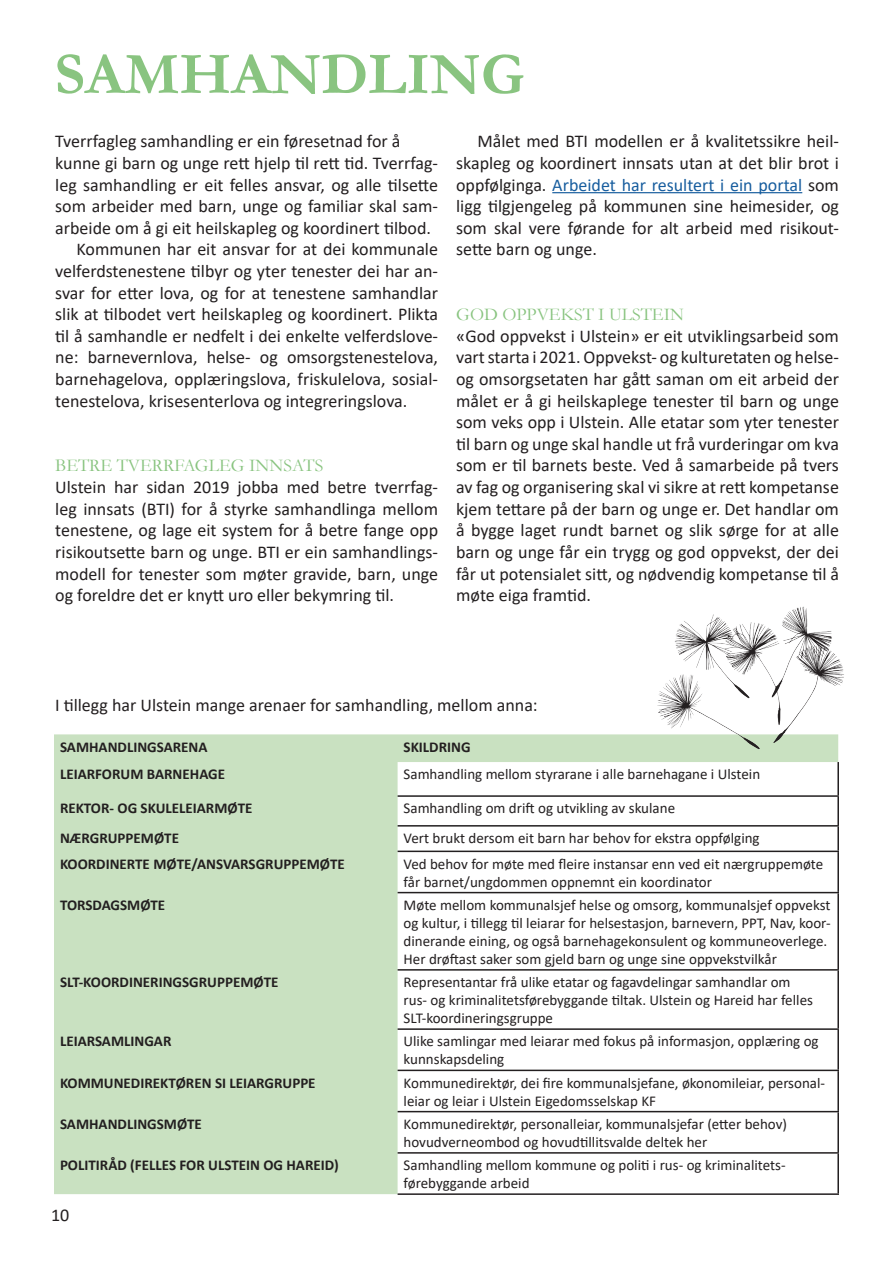
<style>
.page{position:relative;width:893px;height:1263px;background:#fff}
.page>*{position:absolute;margin:0;border:0;box-sizing:border-box;transform-origin:0 0}
.t1{font:700 60px "Garamond";color:#89c480}
.t2{font:18px/21.6px "Calibri";color:#231f20;text-align:justify}
.t3{font:18px "Garamond";color:#89c480}
.t4{font:15px/18px "Calibri";color:#231f20}
.t5{font:700 15px "Calibri";color:#231f20}
.s1{color:#175d9e}
</style>
<div class="page">
<hr style="left:552px;top:192px;width:250px;height:1px;background:#175d9e">
<svg style="left:54px;top:734px;width:784px;height:460px"></svg>
<hr style="left:837px;top:762px;width:2px;height:33px;background:#231f20">
<hr style="left:398px;top:795px;width:441px;height:2px;background:#231f20">
<hr style="left:837px;top:797px;width:2px;height:28px;background:#231f20">
<hr style="left:398px;top:825px;width:441px;height:1px;background:#231f20">
<hr style="left:837px;top:826px;width:2px;height:24px;background:#231f20">
<hr style="left:398px;top:850px;width:441px;height:2px;background:#231f20">
<hr style="left:837px;top:852px;width:2px;height:40px;background:#231f20">
<hr style="left:398px;top:892px;width:441px;height:1px;background:#231f20">
<hr style="left:837px;top:893px;width:2px;height:76px;background:#231f20">
<hr style="left:398px;top:969px;width:441px;height:1px;background:#231f20">
<hr style="left:837px;top:970px;width:2px;height:58px;background:#231f20">
<hr style="left:398px;top:1028px;width:441px;height:2px;background:#231f20">
<hr style="left:837px;top:1030px;width:2px;height:39px;background:#231f20">
<hr style="left:398px;top:1069px;width:441px;height:2px;background:#231f20">
<hr style="left:837px;top:1071px;width:2px;height:40px;background:#231f20">
<hr style="left:398px;top:1111px;width:441px;height:1px;background:#231f20">
<hr style="left:837px;top:1112px;width:2px;height:40px;background:#231f20">
<hr style="left:398px;top:1152px;width:441px;height:1px;background:#231f20">
<hr style="left:837px;top:1153px;width:2px;height:40px;background:#231f20">
<hr style="left:398px;top:1193px;width:441px;height:2px;background:#231f20">
<img style="left:658px;top:606px;width:186px;height:146px">
<p class="t1" style="left:54px;top:33px;width:471px">SAMHANDLING</p>
<p class="t2" style="left:55px;top:130px;width:347px">Tverrfagleg samhandling er ein føresetnad for å</p>
<p class="t2" style="left:55px;top:152px;width:384px">kunne gi barn og unge rett hjelp til rett tid. Tverrfag&shy;leg samhandling er eit felles ansvar, og alle tilsette som arbeider med barn, unge og familiar skal sam&shy;arbeide om å gi eit heilskapleg og koordinert tilbod.</p>
<p class="t2" style="left:55px;top:238px;width:384px;text-indent:21px">Kommunen har eit ansvar for at dei kommunale velferdstenestene tilbyr og yter tenester dei har an&shy;svar for etter lova, og for at tenestene samhandlar slik at tilbodet vert heilskapleg og koordinert. Plikta til å samhandle er nedfelt i dei enkelte velferdslove&shy;ne: barnevernlova, helse- og omsorgstenestelova, barnehagelova, opplæringslova, friskulelova, sosial&shy;tenestelova, krisesenterlova og integreringslova.</p>
<p class="t3" style="left:55px;top:454px;width:270px">BETRE TVERRFAGLEG INNSATS</p>
<p class="t2" style="left:55px;top:476px;width:384px">Ulstein har sidan 2019 jobba med betre tverrfag&shy;leg innsats (BTI) for å styrke samhandlinga mellom tenestene, og lage eit system for å betre fange opp risikoutsette barn og unge. BTI er ein samhandlings&shy;modell for tenester som møter gravide, barn, unge og foreldre det er knytt uro eller bekymring til.</p>
<p class="t2" style="left:456px;top:130px;width:384px;text-indent:21px">Målet med BTI modellen er å kvalitetssikre heil&shy;skapleg og koordinert innsats utan at det blir brot i oppfølginga. <span class="s1">Arbeidet har resultert i ein portal</span> som ligg tilgjengeleg på kommunen sine heimesider, og som skal vere førande for alt arbeid med risikout&shy;sette barn og unge.</p>
<p class="t3" style="left:456px;top:302px;width:229px">GOD OPPVEKST I ULSTEIN</p>
<p class="t2" style="left:456px;top:325px;width:384px">«God oppvekst i Ulstein» er eit utviklingsarbeid som vart starta i 2021. Oppvekst- og kulturetaten og helse&shy;og omsorgsetaten har gått saman om eit arbeid der målet er å gi heilskaplege tenester til barn og unge som veks opp i Ulstein. Alle etatar som yter tenester til barn og unge skal handle ut frå vurderingar om kva som er til barnets beste. Ved å samarbeide på tvers av fag og organisering skal vi sikre at rett kompetanse kjem tettare på der barn og unge er. Det handlar om å bygge laget rundt barnet og slik sørge for at alle barn og unge får ein trygg og god oppvekst, der dei får ut potensialet sitt, og nødvendig kompetanse til å møte eiga framtid.</p>
<p class="t2" style="left:55px;top:694px;width:484px">I tillegg har Ulstein mange arenaer for samhandling, mellom anna:</p>
<p class="t5" style="left:60px;top:736px;width:149px">SAMHANDLINGSARENA</p>
<p class="t5" style="left:404px;top:736px;width:68px">SKILDRING</p>
<p class="t5" style="left:60px;top:764px;width:167px">LEIARFORUM BARNEHAGE</p>
<p class="t4" style="left:404px;top:765px;width:358px">Samhandling mellom styrarane i alle barnehagane i Ulstein</p>
<p class="t5" style="left:60px;top:798px;width:194px">REKTOR- OG SKULELEIARMØTE</p>
<p class="t4" style="left:404px;top:799px;width:273px">Samhandling om drift og utvikling av skulane</p>
<p class="t5" style="left:60px;top:827px;width:120px">NÆRGRUPPEMØTE</p>
<p class="t4" style="left:404px;top:829px;width:358px">Vert brukt dersom eit barn har behov for ekstra oppfølging</p>
<p class="t5" style="left:60px;top:853px;width:286px">KOORDINERTE MØTE/ANSVARSGRUPPEMØTE</p>
<p class="t4" style="left:404px;top:854px;width:421px">Ved behov for møte med fleire instansar enn ved eit nærgruppemøte får barnet/ungdommen oppnemnt ein koordinator</p>
<p class="t5" style="left:60px;top:894px;width:107px">TORSDAGSMØTE</p>
<p class="t4" style="left:404px;top:895px;width:429px">Møte mellom kommunalsjef helse og omsorg, kommunalsjef oppvekst og kultur, i tillegg til leiarar for helsestasjon, barnevern, PPT, Nav, koor&shy;dinerande eining, og også barnehagekonsulent og kommuneoverlege.<br>Her drøftast saker som gjeld barn og unge sine oppvekstvilkår</p>
<p class="t5" style="left:60px;top:971px;width:220px">SLT-KOORDINERINGSGRUPPEMØTE</p>
<p class="t4" style="left:404px;top:973px;width:411px">Representantar frå ulike etatar og fagavdelingar samhandlar om rus- og kriminalitetsførebyggande tiltak. Ulstein og Hareid har felles<br>SLT-koordineringsgruppe</p>
<p class="t5" style="left:60px;top:1031px;width:113px">LEIARSAMLINGAR</p>
<p class="t4" style="left:404px;top:1032px;width:417px">Ulike samlingar med leiarar med fokus på informasjon, opplæring og kunnskapsdeling</p>
<p class="t5" style="left:60px;top:1072px;width:257px">KOMMUNEDIREKTØREN SI LEIARGRUPPE</p>
<p class="t4" style="left:404px;top:1073px;width:423px">Kommunedirektør, dei fire kommunalsjefane, økonomileiar, personal&shy;leiar og leiar i Ulstein Eigedomsselskap KF</p>
<p class="t5" style="left:60px;top:1113px;width:143px">SAMHANDLINGSMØTE</p>
<p class="t4" style="left:404px;top:1114px;width:385px">Kommunedirektør, personalleiar, kommunalsjefar (etter behov) hovudverneombod og hovudtillitsvalde deltek her</p>
<p class="t5" style="left:60px;top:1154px;width:280px">POLITIRÅD (FELLES FOR ULSTEIN OG HAREID)</p>
<p class="t4" style="left:404px;top:1156px;width:384px">Samhandling mellom kommune og politi i rus- og kriminalitets-</p>
<p class="t4" style="left:404px;top:1174px;width:127px">førebyggande arbeid</p>
<p class="t2" style="left:51px;top:1204px;width:20px">10</p>
</div>
